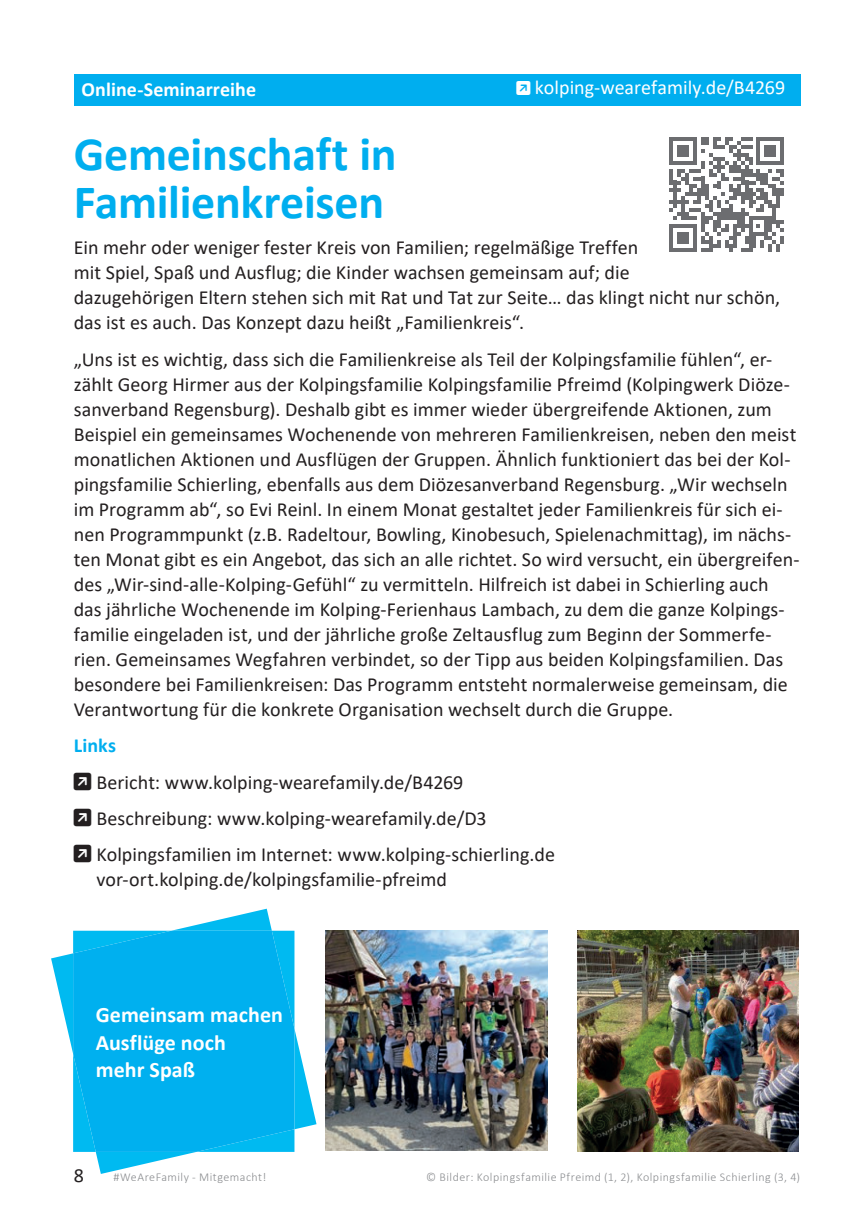
<style>
.page{position:relative;width:857px;height:1225px;background:#fff}
.page>*{position:absolute;margin:0;border:0;box-sizing:border-box;transform-origin:0 0}
.t1{font:700 48px/48px "Calibri";letter-spacing:-.005em;color:#00aeef}
.t2{font:700 22px/27.6px "Calibri";color:#fff}
.t3{font:20px/25px "Calibri";color:#231f20}
.t4{font:20px "Calibri";color:#fff}
.t5{font:700 20px "Calibri";letter-spacing:.005em;color:#fff}
.t6{font:700 20px "Calibri";letter-spacing:.01em;color:#00aeef}
.t7{font:300 12px "Calibri";letter-spacing:.04em;color:#8a8c8f}
</style>
<div class="page">
<div style="left:74px;top:74px;width:725px;height:31px;background:#00aeef"></div>
<svg style="left:669px;top:137px;width:114px;height:115px"></svg>
<img style="left:326px;top:930px;width:221px;height:220px">
<img style="left:577px;top:930px;width:220px;height:221px">
<svg style="left:51px;top:908px;width:265px;height:266px"></svg>
<svg style="left:73px;top:930px;width:221px;height:222px;background:#01b1ef"></svg>
<p class="t5" style="left:81px;top:75px;width:176px">Online-Seminarreihe</p>
<p class="t4" style="left:534px;top:74px;width:251px">kolping-wearefamily.de/B4269</p>
<h1 class="t1" style="left:74px;top:129px;width:324px">Gemeinschaft in<br>Familienkreisen</h1>
<p class="t3" style="left:74px;top:235px;width:707px">Ein mehr oder weniger fester Kreis von Familien; regelmäßige Treffen<br>mit Spiel, Spaß und Ausflug; die Kinder wachsen gemeinsam auf; die<br>dazugehörigen Eltern stehen sich mit Rat und Tat zur Seite… das klingt nicht nur schön, das ist es auch. Das Konzept dazu heißt „Familienkreis“.</p>
<p class="t3" style="left:74px;top:346px;width:727px">„Uns ist es wichtig, dass sich die Familienkreise als Teil der Kolpingsfamilie fühlen“, er&shy;zählt Georg Hirmer aus der Kolpingsfamilie Kolpingsfamilie Pfreimd (Kolpingwerk Diöze&shy;sanverband Regensburg). Deshalb gibt es immer wieder übergreifende Aktionen, zum Beispiel ein gemeinsames Wochenende von mehreren Familienkreisen, neben den meist monatlichen Aktionen und Ausflügen der Gruppen. Ähnlich funktioniert das bei der Kol&shy;pingsfamilie Schierling, ebenfalls aus dem Diözesanverband Regensburg. „Wir wechseln im Programm ab“, so Evi Reinl. In einem Monat gestaltet jeder Familienkreis für sich ei&shy;nen Programmpunkt (z.B. Radeltour, Bowling, Kinobesuch, Spielenachmittag), im nächs&shy;ten Monat gibt es ein Angebot, das sich an alle richtet. So wird versucht, ein übergreifen&shy;des „Wir-sind-alle-Kolping-Gefühl“ zu vermitteln. Hilfreich ist dabei in Schierling auch das jährliche Wochenende im Kolping-Ferienhaus Lambach, zu dem die ganze Kolpings&shy;familie eingeladen ist, und der jährliche große Zeltausflug zum Beginn der Sommerfe&shy;rien. Gemeinsames Wegfahren verbindet, so der Tipp aus beiden Kolpingsfamilien. Das besondere bei Familienkreisen: Das Programm entsteht normalerweise gemeinsam, die Verantwortung für die konkrete Organisation wechselt durch die Gruppe.</p>
<p class="t6" style="left:74px;top:731px;width:44px">Links</p>
<p class="t3" style="left:96px;top:763px;width:460px;line-height:36.4px">Bericht: www.kolping-wearefamily.de/B4269<br>Beschreibung: www.kolping-wearefamily.de/D3<br>Kolpingsfamilien im Internet: www.kolping-schierling.de</p>
<p class="t3" style="left:96px;top:866px;width:352px">vor-ort.kolping.de/kolpingsfamilie-pfreimd</p>
<p class="t2" style="left:96px;top:1000px;width:189px">Gemeinsam machen<br>Ausflüge noch<br>mehr Spaß</p>
<p class="t3" style="left:74px;top:1162px;width:12px">8</p>
<p class="t7" style="left:113px;top:1169px;width:154px">#WeAreFamily - Mitgemacht!</p>
<p class="t7" style="left:426px;top:1169px;width:375px">© Bilder: Kolpingsfamilie Pfreimd (1, 2), Kolpingsfamilie Schierling (3, 4)</p>
</div>
